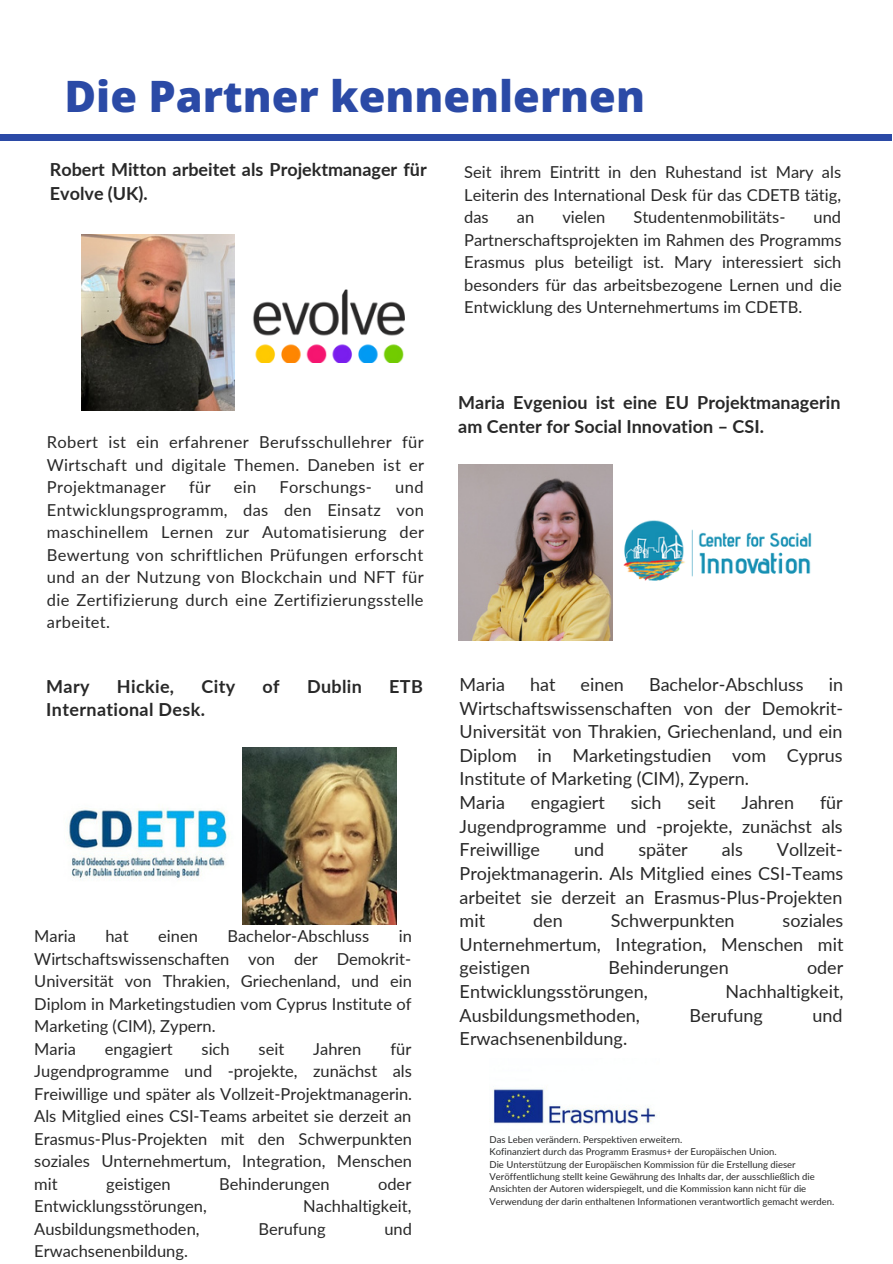
<style>
.page{position:relative;width:893px;height:1264px;background:#fff}
.page>*{position:absolute;margin:0;border:0;box-sizing:border-box;transform-origin:0 0}
.t1{font:800 43.2px "Open Sans";color:#2b4aa6}
.t2{font:18px/23.5px "Lato";color:#282828;text-align:justify}
.t3{font:700 18px/23.5px "Lato";letter-spacing:.005em;color:#282828}
.t4{font:16.5px/22.5px "Lato";color:#282828;text-align:justify}
.t5{font:16.5px "Lato";letter-spacing:.02em;color:#282828}
.t6{font:9.45px/12.3px "Lato";color:#282828}
</style>
<div class="page">
<img style="left:493px;top:1089px;width:164px;height:35px">
<div style="left:0;top:134px;width:891px;height:7px;background:#2b4aa6"></div>
<img style="left:612px;top:513px;width:200px;height:79px">
<img style="left:253px;top:289px;width:151px;height:74px">
<img style="left:81px;top:234px;width:154px;height:176px">
<img style="left:458px;top:464px;width:154px;height:176px">
<img style="left:242px;top:748px;width:154px;height:176px">
<img style="left:67px;top:809px;width:160px;height:71px">
<h1 class="t1" style="left:64px;top:66px;width:582px">Die Partner kennenlernen</h1>
<p class="t3" style="left:50px;top:157px;width:378px">Robert Mitton arbeitet als Projektmanager für<br>Evolve (UK).</p>
<p class="t4" style="left:47px;top:431px;width:378px">Robert ist ein erfahrener Berufsschullehrer für Wirtschaft und digitale Themen. Daneben ist er Projektmanager</p>
<p class="t4" style="left:47px;top:476px;width:379px;text-indent:348px">und Entwicklungsprogramm, das den Einsatz von maschinellem Lernen zur Automatisierung der Bewertung von schriftlichen Prüfungen erforscht und an der Nutzung von Blockchain und NFT für die Zertifizierung durch eine Zertifizierungsstelle arbeitet.</p>
<p class="t4" style="left:189px;top:476px;width:23px">für</p>
<p class="t4" style="left:234px;top:476px;width:24px">ein</p>
<p class="t5" style="left:279px;top:477px;width:94px">Forschungs-</p>
<p class="t3" style="left:46px;top:674px;width:45px">Mary</p>
<p class="t3" style="left:117px;top:674px;width:59px">Hickie,</p>
<p class="t3" style="left:201px;top:674px;width:35px">City</p>
<p class="t3" style="left:262px;top:674px;width:19px">of</p>
<p class="t3" style="left:307px;top:674px;width:56px">Dublin</p>
<p class="t3" style="left:389px;top:674px;width:35px">ETB</p>
<p class="t3" style="left:46px;top:697px;width:160px">International Desk.</p>
<p class="t4" style="left:34px;top:924px;width:43px">Maria</p>
<p class="t4" style="left:105px;top:924px;width:25px">hat</p>
<p class="t4" style="left:158px;top:924px;width:41px">einen</p>
<p class="t4" style="left:227px;top:924px;width:143px">Bachelor-Abschluss</p>
<p class="t4" style="left:34px;top:924px;width:379px;text-align:left;text-indent:364px">in<br>Wirtschaftswissenschaften von der Demokrit-<br>Universität von Thrakien, Griechenland, und ein<br>Diplom in Marketingstudien vom Cyprus Institute of<br>Marketing (CIM), Zypern.<br>Maria</p>
<p class="t4" style="left:105px;top:1037px;width:69px">engagiert</p>
<p class="t4" style="left:201px;top:1037px;width:30px">sich</p>
<p class="t4" style="left:258px;top:1037px;width:27px">seit</p>
<p class="t4" style="left:313px;top:1037px;width:50px">Jahren</p>
<p class="t4" style="left:34px;top:1037px;width:379px;text-indent:356px">für Jugendprogramme und -projekte, zunächst als Freiwillige und später als Vollzeit-Projektmanagerin.<br>Als Mitglied eines CSI-Teams arbeitet sie derzeit an Erasmus-Plus-Projekten mit den Schwerpunkten soziales Unternehmertum, Integration, Menschen mit</p>
<p class="t4" style="left:106px;top:1171px;width:66px">geistigen</p>
<p class="t4" style="left:219px;top:1171px;width:112px">Behinderungen</p>
<p class="t4" style="left:378px;top:1171px;width:35px">oder</p>
<p class="t4" style="left:34px;top:1194px;width:174px">Entwicklungsstörungen,</p>
<p class="t4" style="left:303px;top:1194px;width:110px">Nachhaltigkeit,</p>
<p class="t4" style="left:34px;top:1216px;width:167px">Ausbildungsmethoden,</p>
<p class="t4" style="left:258px;top:1216px;width:69px">Berufung</p>
<p class="t4" style="left:384px;top:1216px;width:29px">und</p>
<p class="t4" style="left:34px;top:1239px;width:155px">Erwachsenenbildung.</p>
<p class="t4" style="left:464px;top:160px;width:378px">Seit ihrem Eintritt in den Ruhestand ist Mary als Leiterin des International Desk für das CDETB tätig, das</p>
<p class="t4" style="left:464px;top:205px;width:379px;text-indent:349px">und Partnerschaftsprojekten im Rahmen des Programms Erasmus plus beteiligt ist. Mary interessiert sich besonders für das arbeitsbezogene Lernen und die Entwicklung des Unternehmertums im CDETB.</p>
<p class="t4" style="left:517px;top:205px;width:19px">an</p>
<p class="t4" style="left:562px;top:205px;width:44px">vielen</p>
<p class="t4" style="left:633px;top:205px;width:153px">Studentenmobilitäts-</p>
<p class="t3" style="left:458px;top:390px;width:384px">Maria Evgeniou ist eine EU Projektmanagerin am Center for Social Innovation – CSI.</p>
<p class="t2" style="left:459px;top:672px;width:47px">Maria</p>
<p class="t2" style="left:530px;top:672px;width:27px">hat</p>
<p class="t2" style="left:580px;top:672px;width:45px">einen</p>
<p class="t2" style="left:649px;top:672px;width:156px">Bachelor-Abschluss</p>
<p class="t2" style="left:459px;top:672px;width:385px;text-align:left;text-indent:369px">in<br>Wirtschaftswissenschaften von der Demokrit-<br>Universität von Thrakien, Griechenland, und ein<br>Diplom in Marketingstudien vom Cyprus<br>Institute of Marketing (CIM), Zypern.<br>Maria</p>
<p class="t2" style="left:531px;top:790px;width:75px">engagiert</p>
<p class="t2" style="left:630px;top:790px;width:32px">sich</p>
<p class="t2" style="left:687px;top:790px;width:29px">seit</p>
<p class="t2" style="left:741px;top:790px;width:54px">Jahren</p>
<p class="t2" style="left:459px;top:790px;width:384px;text-indent:360px">für Jugendprogramme und -projekte, zunächst als Freiwillige</p>
<p class="t2" style="left:459px;top:837px;width:385px;text-indent:317px">Vollzeit-Projektmanagerin. Als Mitglied eines CSI-Teams arbeitet sie derzeit an Erasmus-Plus-Projekten mit</p>
<p class="t2" style="left:574px;top:837px;width:32px">und</p>
<p class="t2" style="left:638px;top:837px;width:51px">später</p>
<p class="t2" style="left:721px;top:837px;width:22px">als</p>
<p class="t2" style="left:459px;top:908px;width:385px;text-indent:323px">soziales Unternehmertum, Integration, Menschen mit geistigen</p>
<p class="t2" style="left:533px;top:908px;width:31px">den</p>
<p class="t2" style="left:611px;top:908px;width:125px">Schwerpunkten</p>
<p class="t2" style="left:608px;top:955px;width:122px">Behinderungen</p>
<p class="t2" style="left:807px;top:955px;width:38px">oder</p>
<p class="t2" style="left:459px;top:979px;width:190px">Entwicklungsstörungen,</p>
<p class="t2" style="left:725px;top:979px;width:119px">Nachhaltigkeit,</p>
<p class="t2" style="left:459px;top:1002px;width:182px">Ausbildungsmethoden,</p>
<p class="t2" style="left:689px;top:1002px;width:75px">Berufung</p>
<p class="t2" style="left:812px;top:1002px;width:32px">und</p>
<p class="t2" style="left:459px;top:1026px;width:169px">Erwachsenenbildung.</p>
<p class="t6" style="left:489px;top:1133px;width:346px">Das Leben verändern. Perspektiven erweitern.<br>Kofinanziert durch das Programm Erasmus+ der Europäischen Union.<br>Die Unterstützung der Europäischen Kommission für die Erstellung dieser Veröffentlichung stellt keine Gewährung des Inhalts dar, der ausschließlich die Ansichten der Autoren widerspiegelt, und die Kommission kann nicht für die Verwendung der darin enthaltenen Informationen verantwortlich gemacht werden.</p>
</div>
